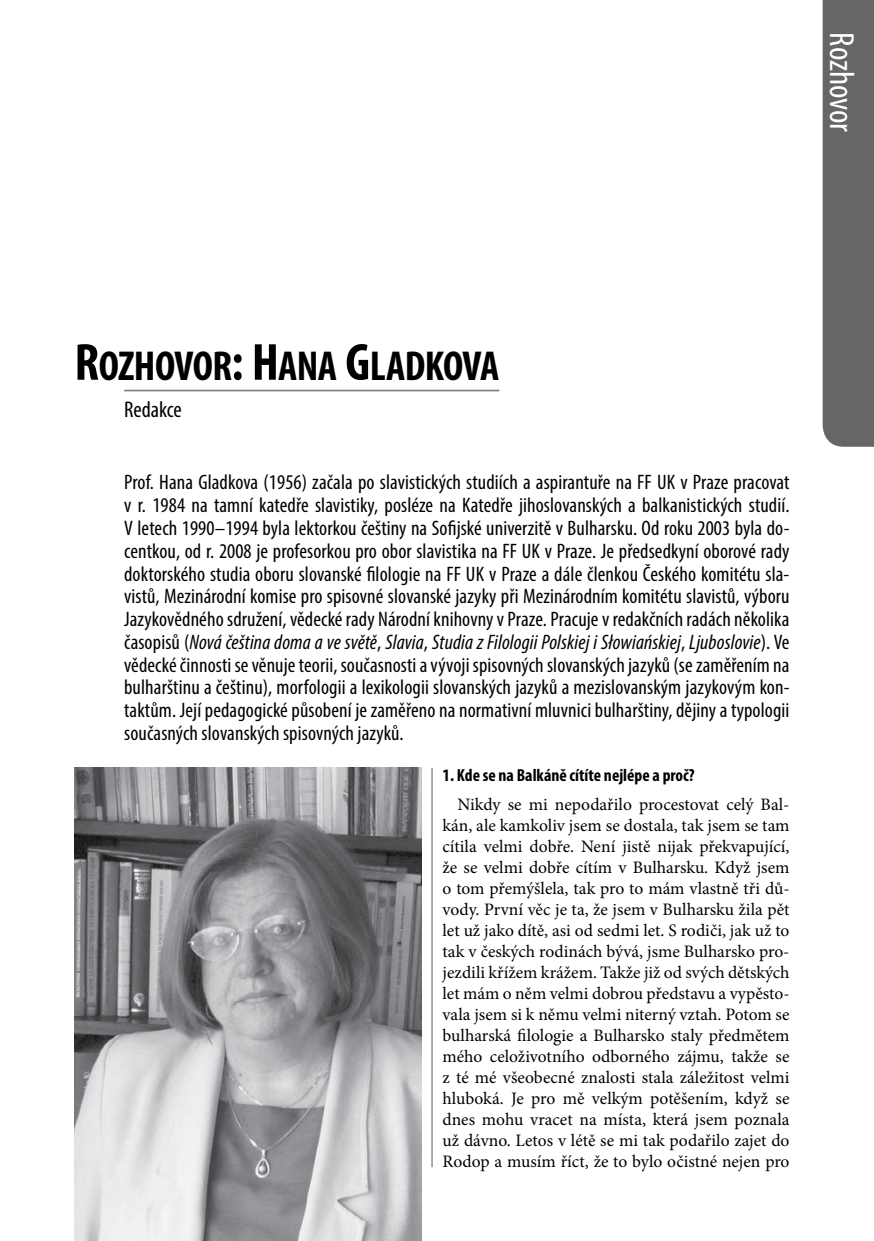
<style>
.page{position:relative;width:874px;height:1241px;background:#fff}
.page>*{position:absolute;margin:0;border:0;box-sizing:border-box;transform-origin:0 0}
.t1{font:42px "Myriad Pro Bold Cond SC800";letter-spacing:-.015em;color:#000}
.t2{font:condensed 35px "Myriad Pro";color:#fff}
.t3{font:condensed 22.75px "Myriad Pro";color:#000}
.t4{font:condensed 21px/22.8px "Myriad Pro";letter-spacing:.005em;color:#000;text-align:justify}
.t5{font:17.5px/21px "Minion Pro";color:#000;text-align:justify}
.t6{font:700 condensed 17.5px "Myriad Pro";color:#000}
.s1{font-size:52.5px}
.s2{font-style:italic}
</style>
<div class="page">
<div style="left:822px;top:0;width:51px;height:446px;background:#666"></div>
<hr style="left:124px;top:389px;width:375px;height:2px;background:#808285">
<hr style="left:431px;top:767px;width:1px;height:399px;background:#58595b">
<img style="left:74px;top:767px;width:347px;height:473px">
<h2 class="t2" style="left:862px;top:32px;width:101px;rotate:90deg">Rozhovor</h2>
<h1 class="t1" style="left:74px;top:339px;width:426px"><span class="s1">R</span>OZHOVOR<span class="s1">: H</span>ANA <span class="s1">G</span>LADKOVA</h1>
<p class="t3" style="left:124px;top:395px;width:59px">Redakce</p>
<p class="t4" style="left:124px;top:471px;width:666px">Prof. Hana Gladkova (1956) začala po slavistických studiích a aspirantuře na FF UK v Praze pracovat v r. 1984 na tamní katedře slavistiky, posléze na Katedře jihoslovanských a balkanistických studií.<br>V letech 1990–1994 byla lektorkou češtiny na Sofijské univerzitě v Bulharsku. Od roku 2003 byla do&shy;centkou, od r. 2008 je profesorkou pro obor slavistika na FF UK v Praze. Je předsedkyní oborové rady doktorského studia oboru slovanské filologie na FF UK v Praze a dále členkou Českého komitétu sla&shy;vistů, Mezinárodní komise pro spisovné slovanské jazyky při Mezinárodním komitétu slavistů, výboru Jazykovědného sdružení, vědecké rady Národní knihovny v Praze. Pracuje v redakčních radách několika časopisů (<span class="s2">Nová čeština doma a ve světě</span>, <span class="s2">Slavia</span>, <span class="s2">Studia z Filologii Polskiej i Słowiańskiej</span>, <span class="s2">Ljuboslovie</span>). Ve vědecké činnosti se věnuje teorii, současnosti a vývoji spisovných slovanských jazyků (se zaměřením na bulharštinu a češtinu), morfologii a lexikologii slovanských jazyků a mezislovanským jazykovým kon&shy;taktům. Její pedagogické působení je zaměřeno na normativní mluvnici bulharštiny, dějiny a typologii současných slovanských spisovných jazyků.</p>
<p class="t6" style="left:442px;top:763px;width:253px">1. Kde se na Balkáně cítíte nejlépe a proč?</p>
<p class="t5" style="left:442px;top:793px;width:348px;text-indent:15px">Nikdy se mi nepodařilo procestovat celý Bal&shy;kán, ale kamkoliv jsem se dostala, tak jsem se tam cítila velmi dobře. Není jistě nijak překvapující, že se velmi dobře cítím v Bulharsku. Když jsem o tom přemýšlela, tak pro to mám vlastně tři dů&shy;vody. První věc je ta, že jsem v Bulharsku žila pět let už jako dítě, asi od sedmi let. S rodiči, jak už to tak v českých rodinách bývá, jsme Bulharsko pro&shy;jezdili křížem krážem. Takže již od svých dětských let mám o něm velmi dobrou představu a vypěsto&shy;vala jsem si k němu velmi niterný vztah. Potom se bulharská filologie a Bulharsko staly předmětem mého celoživotního odborného zájmu, takže se z té mé všeobecné znalosti stala záležitost velmi hluboká. Je pro mě velkým potěšením, když se dnes mohu vracet na místa, která jsem poznala už dávno. Letos v létě se mi tak podařilo zajet do Rodop a musím říct, že to bylo očistné nejen pro</p>
</div>
